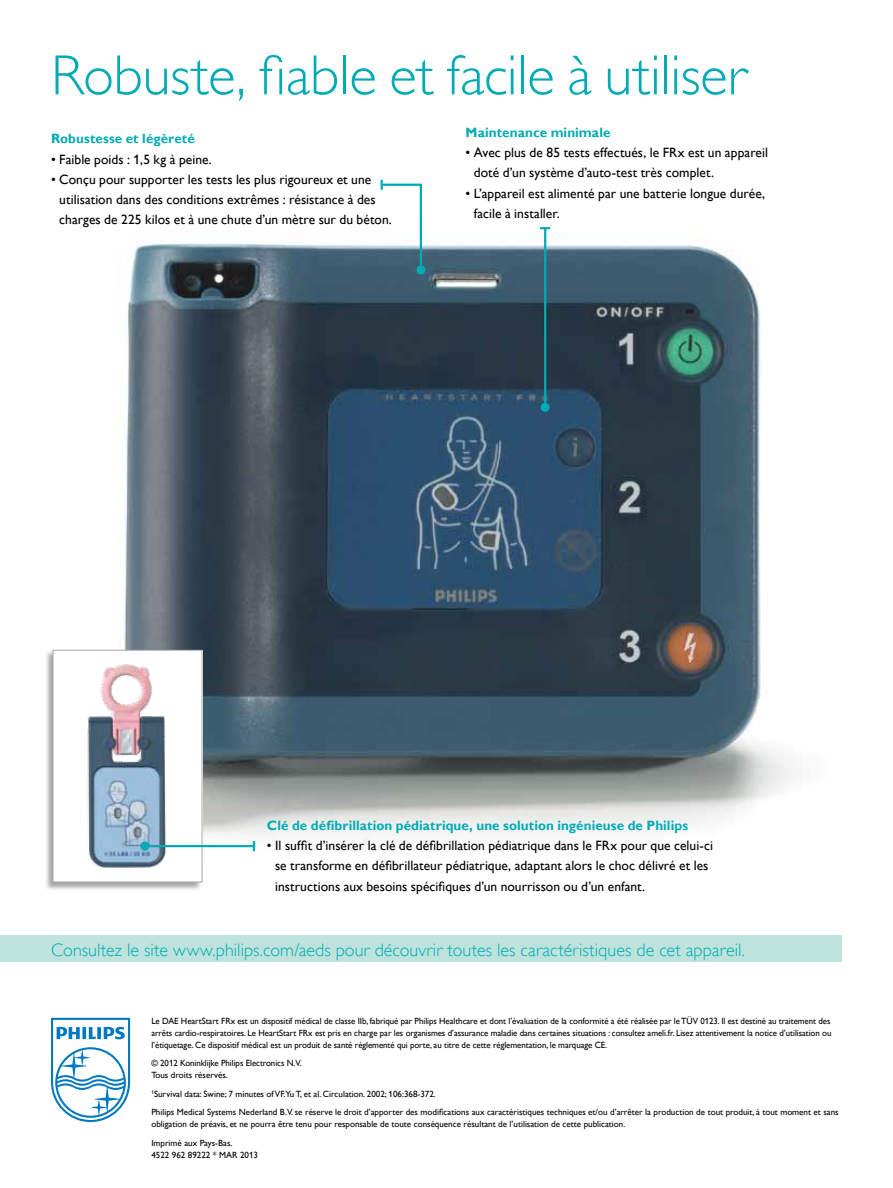
<style>
.page{position:relative;width:893px;height:1188px;background:#fff}
.page>*{position:absolute;margin:0;border:0;box-sizing:border-box;transform-origin:0 0}
.t1{font:57px "Gill Sans Alt One WGL Light";letter-spacing:-.005em;color:#00abb5}
.t2{font:18px "Gill Sans Alt One WGL Light";letter-spacing:.005em;color:#00abb5}
.t3{font:13.5px/20.2px "Gill Sans Alt One WGL";letter-spacing:.005em;color:#000}
.t4{font:700 13.5px "Gill Sans Alt One WGL";letter-spacing:.005em;color:#00abb5}
.t5{font:9px/12px "Gill Sans Alt One WGL";color:#000}
</style>
<div class="page">
<svg style="left:51px;top:1018px;width:79px;height:104px"></svg>
<div style="left:0;top:935px;width:842px;height:27px;background:#bde3dc"></div>
<img style="left:52px;top:227px;width:742px;height:625px">
<svg style="left:379px;top:180px;width:44px;height:92px"></svg>
<div style="left:416px;top:265px;width:9px;height:9px;background:#00abb5;border-radius:50%"></div>
<hr style="left:544px;top:228px;width:2px;height:179px;background:#00abb5">
<svg style="left:540px;top:227px;width:10px;height:2px"></svg>
<div style="left:541px;top:403px;width:9px;height:9px;background:#00abb5;border-radius:50%"></div>
<div style="left:44px;top:650px;width:159px;height:241px;background:#000;opacity:.35"></div>
<img style="left:55px;top:652px;width:145px;height:228px">
<div style="left:53px;top:650px;width:149px;height:232px;border:1px solid #a7a9ac"></div>
<hr style="left:145px;top:845px;width:109px;height:2px;background:#00abb5">
<svg style="left:253px;top:841px;width:2px;height:10px"></svg>
<div style="left:140px;top:842px;width:9px;height:9px;background:#00abb5;border-radius:50%"></div>
<h1 class="t1" style="left:51px;top:38px;width:697px">Robuste, fiable et facile à utiliser</h1>
<h3 class="t4" style="left:51px;top:130px;width:145px">Robustesse et légèreté</h3>
<h3 class="t3" style="left:51px;top:149px;width:162px">• Faible poids : 1,5 kg à peine.</h3>
<h3 class="t3" style="left:59px;top:169px;width:334px;text-indent:-8px">• Conçu pour supporter les tests les plus rigoureux et une utilisation dans des conditions extrêmes : résistance à des charges de 225 kilos et à une chute d’un mètre sur du béton.</h3>
<h3 class="t4" style="left:466px;top:123px;width:146px">Maintenance minimale</h3>
<h3 class="t3" style="left:474px;top:142px;width:296px;text-indent:-8px">• Avec plus de 85 tests effectués, le FRx est un appareil doté d’un système d’auto-test très complet.</h3>
<h3 class="t3" style="left:474px;top:183px;width:293px;text-indent:-8px">• L’appareil est alimenté par une batterie longue durée, facile à installer.</h3>
<h3 class="t4" style="left:267px;top:816px;width:423px">Clé de défibrillation pédiatrique, une solution ingénieuse de Philips</h3>
<p class="t3" style="left:275px;top:835px;width:439px;text-indent:-8px">• Il suffit d’insérer la clé de défibrillation pédiatrique dans le FRx pour que celui-ci se transforme en défibrillateur pédiatrique, adaptant alors le choc délivré et les instructions aux besoins spécifiques d’un nourrisson ou d’un enfant.</p>
<h2 class="t2" style="left:51px;top:938px;width:695px">Consultez le site www.philips.com/aeds pour découvrir toutes les caractéristiques de cet appareil.</h2>
<p class="t5" style="left:151px;top:1015px;width:682px;text-align:justify">Le DAE HeartStart FRx est un dispositif médical de classe IIb, fabriqué par Philips Healthcare et dont l’évaluation de la conformité a été réalisée par le TÜV 0123. Il est destiné au traitement des arrêts cardio-respiratoires. Le HeartStart FRx est pris en charge par les organismes d’assurance maladie dans certaines situations : consultez ameli.fr. Lisez attentivement la notice d’utilisation ou l’étiquetage. Ce dispositif médical est un produit de santé réglementé qui porte, au titre de cette réglementation, le marquage CE.</p>
<p class="t5" style="left:151px;top:1057px;width:152px">© 2012 Koninklijke Philips Electronics N.V.<br>Tous droits réservés.</p>
<p class="t5" style="left:151px;top:1084px;width:689px;line-height:18.5px"><sup>1</sup>Survival data: Swine; 7 minutes of VF.Yu T, et al. Circulation. 2002; 106:368-372.<br>Philips Medical Systems Nederland B.V. se réserve le droit d’apporter des modifications aux caractéristiques techniques et/ou d’arrêter la production de tout produit, à tout moment et sans</p>
<p class="t5" style="left:151px;top:1115px;width:475px;line-height:18.5px">obligation de préavis, et ne pourra être tenu pour responsable de toute conséquence résultant de l’utilisation de cette publication.<br>Imprimé aux Pays-Bas.</p>
<p class="t5" style="left:151px;top:1148px;width:75px">4522 962 89222 * mar</p>
<p class="t5" style="left:240px;top:1148px;width:19px">2013</p>
</div>
